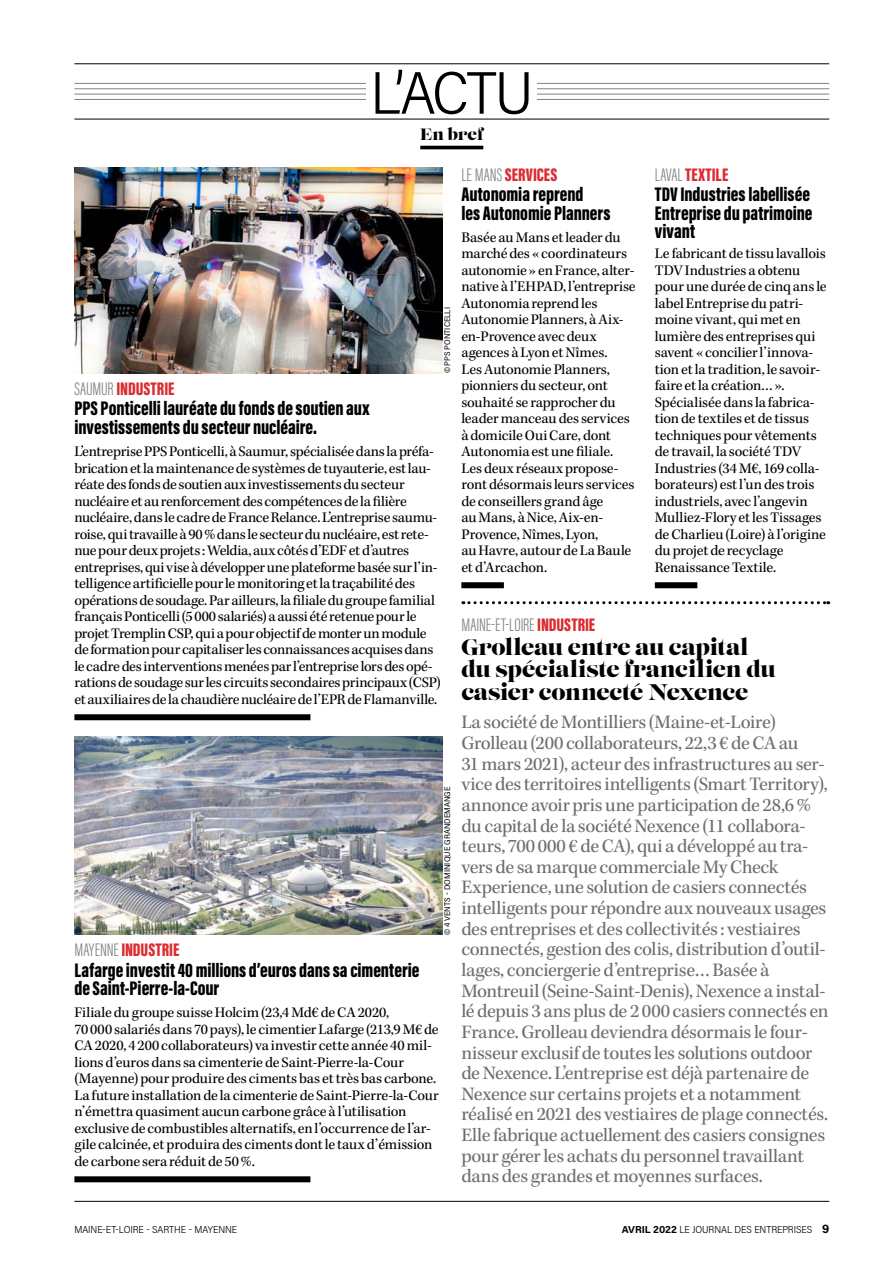
<style>
.page{position:relative;width:893px;height:1263px;background:#fff}
.page>*{position:absolute;margin:0;border:0;box-sizing:border-box;transform-origin:0 0}
.t1{font:300 60px "Acumin Pro Semi Cond";color:#000}
.t2{font:22.5px/22.5px "Lust";letter-spacing:-.015em;color:#000}
.t3{font:900 20.25px/18.3px "Acumin Pro Extra Cond";color:#000}
.t4{font:19.5px/20.7px "Kepler Std";letter-spacing:-.015em;color:#6d6e71}
.t5{font:900 18.75px "Acumin Pro Extra Cond";color:#db2c30}
.t6{font:300 18.75px "Acumin Pro Extra Cond";letter-spacing:-.005em;color:#808285}
.t7{font:16.35px "Lust";color:#000}
.t8{font:15px/16.5px "Kepler Std";letter-spacing:-.015em;color:#000}
.t9{font:300 10.2px "Acumin Pro Semi Cond";letter-spacing:-.005em;color:#000}
.t10{font:8.25px "Acumin Pro Semi Cond";letter-spacing:.005em;color:#000}
.s1{font-weight:300;color:#808285}
.s2{font-weight:900;color:#db2c30}
.s3{font-family:"Acumin Pro";font-weight:700}
.s4{font-family:"Acumin Pro";font-weight:700;font-size:12px}
</style>
<div class="page">
<hr style="left:74px;top:1201px;width:755px;height:1px;background:#000">
<svg style="left:463px;top:601px;width:366px;height:3px"></svg>
<div style="left:74px;top:714px;width:236px;height:6px;background:#000"></div>
<img style="left:74px;top:168px;width:368px;height:206px">
<div style="left:74px;top:1176px;width:236px;height:6px;background:#000"></div>
<img style="left:74px;top:737px;width:368px;height:198px">
<div style="left:461px;top:582px;width:43px;height:6px;background:#000"></div>
<div style="left:655px;top:582px;width:42px;height:6px;background:#000"></div>
<hr style="left:74px;top:83px;width:755px;height:1px;background:#808285">
<hr style="left:74px;top:88px;width:755px;height:1px;background:#808285">
<hr style="left:74px;top:94px;width:755px;height:1px;background:#808285">
<hr style="left:74px;top:99px;width:755px;height:1px;background:#808285">
<hr style="left:74px;top:119px;width:755px;height:1px;background:#000">
<hr style="left:74px;top:64px;width:755px;height:1px;background:#000">
<div style="left:367px;top:70px;width:170px;height:44px;background:#fff"></div>
<hr style="left:420px;top:146px;width:63px;height:3px;background:#000">
<h1 class="t1" style="left:370px;top:51px;width:164px">L’ACTU</h1>
<p class="t7" style="left:420px;top:125px;width:65px">En bref</p>
<p class="t10" style="left:441px;top:373px;width:67px;rotate:-90deg">© PPS PONTICELLI</p>
<p class="t5" style="left:74px;top:377px;width:102px"><span class="s1">SAUMUR</span> INDUSTRIE</p>
<h3 class="t3" style="left:74px;top:399px;width:296px">PPS Ponticelli lauréate du fonds de soutien aux investissements du secteur nucléaire.</h3>
<p class="t8" style="left:74px;top:444px;width:368px">L’entreprise PPS Ponticelli, à Saumur, spécialisée dans la préfa&shy;brication et la maintenance de systèmes de tuyauterie, est lau&shy;réate des fonds de soutien aux investissements du secteur nucléaire et au renforcement des compétences de la filière nucléaire, dans le cadre de France Relance. L’entreprise saumu&shy;roise, qui travaille à 90 % dans le secteur du nucléaire, est rete&shy;nue pour deux projets : Weldia, aux côtés d’EDF et d’autres entreprises, qui vise à développer une plateforme basée sur l’in&shy;telligence artificielle pour le monitoring et la traçabilité des opérations de soudage. Par ailleurs, la filiale du groupe familial français Ponticelli (5 000 salariés) a aussi été retenue pour le projet Tremplin CSP, qui a pour objectif de monter un module de formation pour capitaliser les connaissances acquises dans le cadre des interventions menées par l’entreprise lors des opé&shy;rations de soudage sur les circuits secondaires principaux (CSP) et auxiliaires de la chaudière nucléaire de l’EPR de Flamanville.</p>
<p class="t10" style="left:441px;top:935px;width:150px;rotate:-90deg">© 4 VENTS - DOMINIQUE GRANDEMANGE</p>
<p class="t5" style="left:74px;top:938px;width:106px"><span class="s1">MAYENNE</span> INDUSTRIE</p>
<h3 class="t3" style="left:74px;top:961px;width:346px">Lafarge investit 40 millions d’euros dans sa cimenterie de Saint-Pierre-la-Cour</h3>
<p class="t8" style="left:74px;top:1005px;width:366px">Filiale du groupe suisse Holcim (23,4 Md€ de CA 2020,<br>70 000 salariés dans 70 pays), le cimentier Lafarge (213,9 M€ de CA 2020, 4 200 collaborateurs) va investir cette année 40 mil&shy;lions d’euros dans sa cimenterie de Saint-Pierre-la-Cour (Mayenne) pour produire des ciments bas et très bas carbone.<br>La future installation de la cimenterie de Saint-Pierre-la-Cour n’émettra quasiment aucun carbone grâce à l’utilisation exclusive de combustibles alternatifs, en l’occurrence de l’ar&shy;gile calcinée, et produira des ciments dont le taux d’émission de carbone sera réduit de 50 %.</p>
<p class="t5" style="left:461px;top:163px;width:98px"><span class="s1">LE MANS</span> SERVICES</p>
<h3 class="t3" style="left:461px;top:185px;width:151px">Autonomia reprend<br>les Autonomie Planners</h3>
<p class="t8" style="left:461px;top:229px;width:176px">Basée au Mans et leader du marché des « coordinateurs autonomie » en France, alter&shy;native à l’EHPAD, l’entreprise<br>Autonomia reprend les<br>Autonomie Planners, à Aix&shy;en-Provence avec deux agences à Lyon et Nîmes.<br>Les Autonomie Planners, pionniers du secteur, ont souhaité se rapprocher du leader manceau des services à domicile Oui Care, dont<br>Autonomia est une filiale.<br>Les deux réseaux propose&shy;ront désormais leurs services de conseillers grand âge<br>au Mans, à Nice, Aix-en-<br>Provence, Nîmes, Lyon,<br>au Havre, autour de La Baule et d’Arcachon.</p>
<p class="t5" style="left:655px;top:163px;width:75px"><span class="s1">LAVAL</span> TEXTILE</p>
<h3 class="t3" style="left:655px;top:185px;width:159px">TDV Industries labellisée<br>Entreprise du patrimoine vivant</h3>
<p class="t8" style="left:655px;top:246px;width:173px">Le fabricant de tissu lavallois<br>TDV Industries a obtenu pour une durée de cinq ans le label Entreprise du patri&shy;moine vivant, qui met en lumière des entreprises qui savent « concilier l’innova&shy;tion et la tradition, le savoir&shy;faire et la création… ».<br>Spécialisée dans la fabrica&shy;tion de textiles et de tissus techniques pour vêtements de travail, la société TDV<br>Industries (34 M€, 169 colla&shy;borateurs) est l’un des trois industriels, avec l’angevin<br>Mulliez-Flory et les Tissages de Charlieu (Loire) à l’origine du projet de recyclage<br>Renaissance Textile.</p>
<p class="t6" style="left:461px;top:613px;width:135px">MAINE-ET-LOIRE <span class="s2">INDUSTRIE</span></p>
<h2 class="t2" style="left:461px;top:637px;width:316px">Grolleau entre au capital du spécialiste francilien du casier connecté Nexence</h2>
<p class="t4" style="left:461px;top:713px;width:369px">La société de Montilliers (Maine-et-Loire)<br>Grolleau (200 collaborateurs, 22,3 € de CA au<br>31 mars 2021), acteur des infrastructures au ser&shy;vice des territoires intelligents (Smart Territory), annonce avoir pris une participation de 28,6 % du capital de la société Nexence (11 collabora&shy;teurs, 700 000 € de CA), qui a développé au tra&shy;vers de sa marque commerciale My Check Experience, une solution de casiers connectés intelligents pour répondre aux nouveaux usages des entreprises et des collectivités : vestiaires connectés, gestion des colis, distribution d’outil&shy;lages, conciergerie d’entreprise… Basée à Montreuil (Seine-Saint-Denis), Nexence a instal&shy;lé depuis 3 ans plus de 2 000 casiers connectés en France. Grolleau deviendra désormais le four&shy;nisseur exclusif de toutes les solutions outdoor de Nexence. L’entreprise est déjà partenaire de Nexence sur certains projets et a notamment réalisé en 2021 des vestiaires de plage connectés.<br>Elle fabrique actuellement des casiers consignes pour gérer les achats du personnel travaillant dans des grandes et moyennes surfaces.</p>
<p class="t9" style="left:74px;top:1222px;width:164px">MAINE-ET-LOIRE - SARTHE - MAYENNE</p>
<p class="t9" style="left:622px;top:1222px;width:209px"><span class="s3">AVRIL 2022</span> LE JOURNAL DES ENTREPRISES <span class="s4">9</span></p>
</div>
